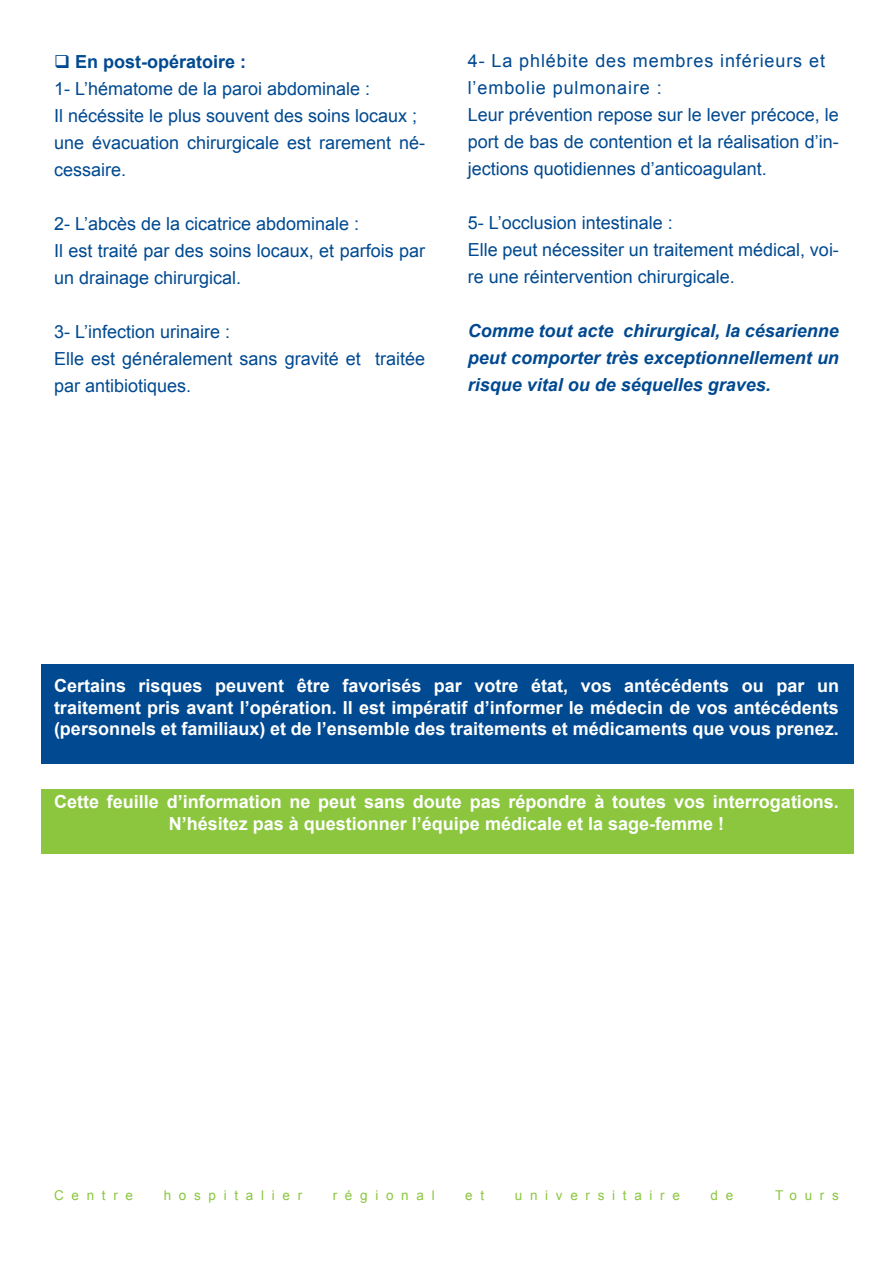
<style>
.page{position:relative;width:893px;height:1263px;background:#fff}
.page>*{position:absolute;margin:0;border:0;box-sizing:border-box;transform-origin:0 0}
.t1{font:18px/27px "Arial";color:#014990}
.t2{font:700 18px/21.6px "Arial";color:#fff;text-align:center}
.t3{font:italic 700 18px/27px "Arial";color:#014990;text-align:justify}
.t4{font:18px "Arial";letter-spacing:.05em;color:#014990}
.t5{font:700 18px "Arial";color:#014990}
.t6{font:13.5px "Arial";letter-spacing:.57em;color:#8bc63e}
</style>
<div class="page">
<div style="left:42px;top:664px;width:812px;height:100px;background:#014990"></div>
<div style="left:41px;top:789px;width:812px;height:64px;background:#8bc63e"></div>
<p class="t5" style="left:54px;top:50px;width:194px">❑ En post-opératoire :</p>
<p class="t1" style="left:54px;top:75px;width:318px">1- L’hématome de la paroi abdominale :</p>
<p class="t1" style="left:54px;top:102px;width:365px">Il nécéssite le plus souvent des soins locaux ;</p>
<p class="t1" style="left:54px;top:129px;width:373px">une évacuation chirurgicale est rarement né&shy;cessaire.</p>
<p class="t1" style="left:54px;top:210px;width:307px">2- L’abcès de la cicatrice abdominale :</p>
<p class="t1" style="left:54px;top:237px;width:373px">Il est traité par des soins locaux, et parfois par un drainage chirurgical.</p>
<p class="t1" style="left:54px;top:318px;width:178px">3- L’infection urinaire :</p>
<p class="t1" style="left:54px;top:345px;width:373px">Elle est généralement sans gravité et traitée par antibiotiques.</p>
<p class="t4" style="left:468px;top:49px;width:359px">4- La phlébite des membres inférieurs et</p>
<p class="t4" style="left:468px;top:76px;width:195px">l’embolie pulmonaire :</p>
<p class="t1" style="left:468px;top:101px;width:373px;text-align:justify">Leur prévention repose sur le lever précoce, le port de bas de contention et la réalisation d’in&shy;jections quotidiennes d’anticoagulant.</p>
<p class="t1" style="left:468px;top:209px;width:207px">5- L’occlusion intestinale :</p>
<p class="t1" style="left:468px;top:236px;width:373px">Elle peut nécessiter un traitement médical, voi&shy;re une réintervention chirurgicale.</p>
<p class="t3" style="left:468px;top:318px;width:373px">Comme tout acte chirurgical, la césarienne peut comporter très exceptionnellement un risque vital ou de séquelles graves.</p>
<p class="t2" style="left:54px;top:675px;width:786px">Certains risques peuvent être favorisés par votre état, vos antécédents ou par un</p>
<p class="t2" style="left:54px;top:697px;width:786px">traitement pris avant l’opération. Il est impératif d’informer le médecin de vos antécédents</p>
<p class="t2" style="left:54px;top:719px;width:786px">(personnels et familiaux) et de l’ensemble des traitements et médicaments que vous prenez.</p>
<p class="t2" style="left:54px;top:792px;width:786px">Cette feuille d’information ne peut sans doute pas répondre à toutes vos interrogations.<br>N’hésitez pas à questionner l’équipe médicale et la sage-femme !</p>
<p class="t6" style="left:54px;top:1187px;width:80px">Centre</p>
<p class="t6" style="left:164px;top:1187px;width:140px">hospitalier</p>
<p class="t6" style="left:333px;top:1187px;width:103px">régional</p>
<p class="t6" style="left:465px;top:1187px;width:20px">e t</p>
<p class="t6" style="left:515px;top:1187px;width:167px">universitaire</p>
<p class="t6" style="left:710px;top:1187px;width:24px">d e</p>
<p class="t6" style="left:775px;top:1187px;width:65px">Tours</p>
</div>
